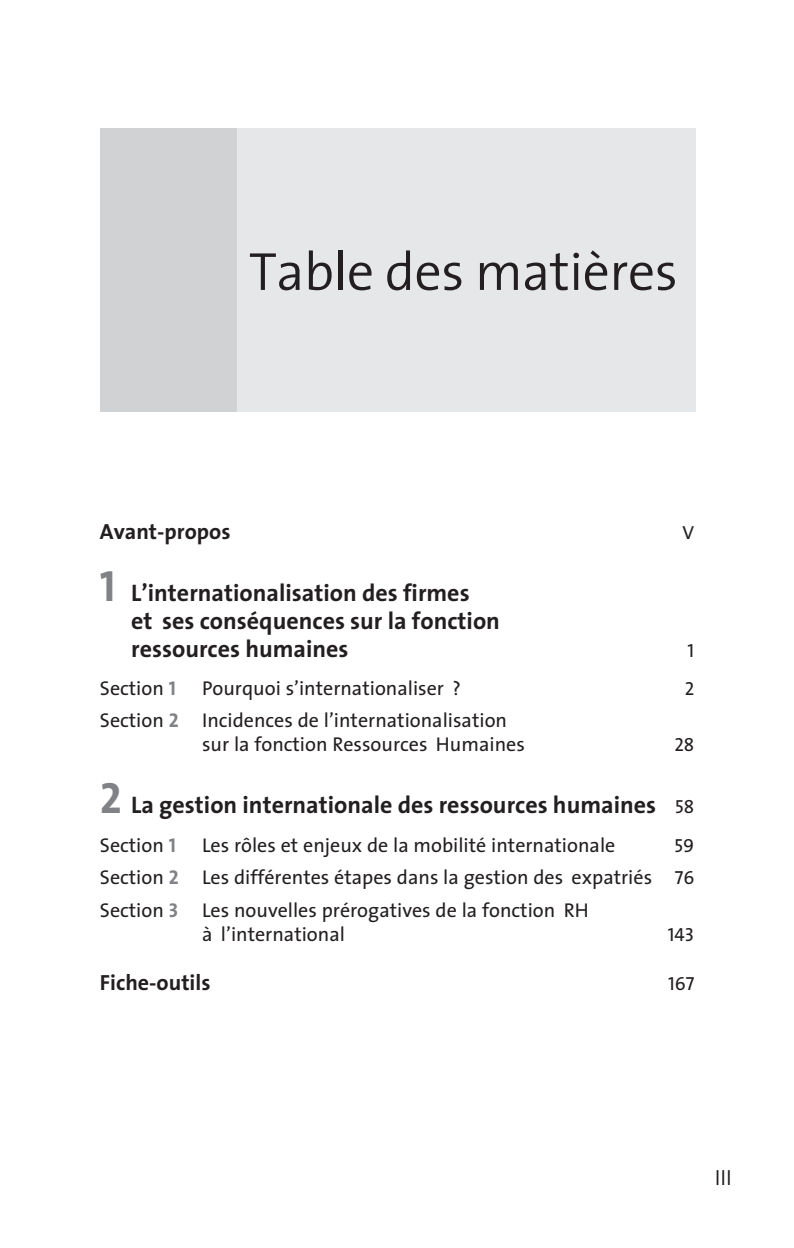
<style>
.page{position:relative;width:794px;height:1248px;background:#fff}
.page>*{position:absolute;margin:0;border:0;box-sizing:border-box;transform-origin:0 0}
.t1{font:300 54px "The Sans";letter-spacing:-.01em;color:#231f20}
.t2{font:700 24px/28px "The Sans";color:#231f20}
.t3{font:700 22px "The Sans";color:#231f20}
.t4{font:22px "The Sans Semi Light Caps";color:#231f20}
.t5{font:20px/24px "The Sans";color:#231f20}
.t6{font:19px "The Sans Caps";color:#231f20}
.s1{font-family:"The Sans Bold Caps";font-weight:400;font-size:44px;color:#808285}
.s2{font-family:"The Sans Bold Caps";color:#808285}
.s3{font-family:"The Sans Caps";font-weight:400;font-size:19px}
.s4{font-family:"The Sans Caps";font-size:19px}
</style>
<div class="page">
<div style="left:236px;top:128px;width:459px;height:284px;background:#e6e7e9"></div>
<div style="left:100px;top:128px;width:136px;height:284px;background:#d1d2d4"></div>
<h1 class="t1" style="left:249px;top:227px;width:430px">Table des matières</h1>
<p class="t3" style="left:100px;top:512px;width:132px">Avant-propos</p>
<p class="t6" style="left:682px;top:516px;width:13px">V</p>
<p class="t2" style="left:131px;top:577px;width:370px;text-indent:-31px"><span class="s1">1</span> L’internationalisation des firmes<br>et ses conséquences sur la fonction ressources humaines</p>
<p class="t6" style="left:687px;top:634px;width:8px">1</p>
<p class="t5" style="left:100px;top:675px;width:77px">Section <span class="s2">1</span></p>
<p class="t5" style="left:202px;top:675px;width:260px">Pourquoi s’internationaliser ?</p>
<p class="t6" style="left:684px;top:672px;width:11px">2</p>
<p class="t5" style="left:202px;top:708px;width:324px;text-indent:-102px">Section <span class="s2">2</span> Incidences de l’internationalisation sur la fonction Ressources Humaines</p>
<p class="t6" style="left:674px;top:729px;width:21px">28</p>
<p class="t2" style="left:100px;top:790px;width:596px"><span class="s1">2</span> La gestion internationale des ressources humaines <span class="s3">58</span></p>
<p class="t5" style="left:100px;top:832px;width:77px">Section <span class="s2">1</span></p>
<p class="t5" style="left:202px;top:832px;width:415px">Les rôles et enjeux de la mobilité internationale</p>
<p class="t6" style="left:674px;top:829px;width:21px">59</p>
<p class="t5" style="left:100px;top:860px;width:596px;line-height:32.6px">Section <span class="s2">2</span> Les différentes étapes dans la gestion des expatriés <span class="s4">76<br></span>Section <span class="s2">3</span> Les nouvelles prérogatives de la fonction RH</p>
<p class="t5" style="left:202px;top:921px;width:144px">à l’international</p>
<p class="t6" style="left:667px;top:918px;width:28px">143</p>
<p class="t3" style="left:100px;top:963px;width:112px">Fiche-outils</p>
<p class="t6" style="left:668px;top:967px;width:28px">167</p>
<p class="t4" style="left:714px;top:1158px;width:19px">III</p>
</div>
